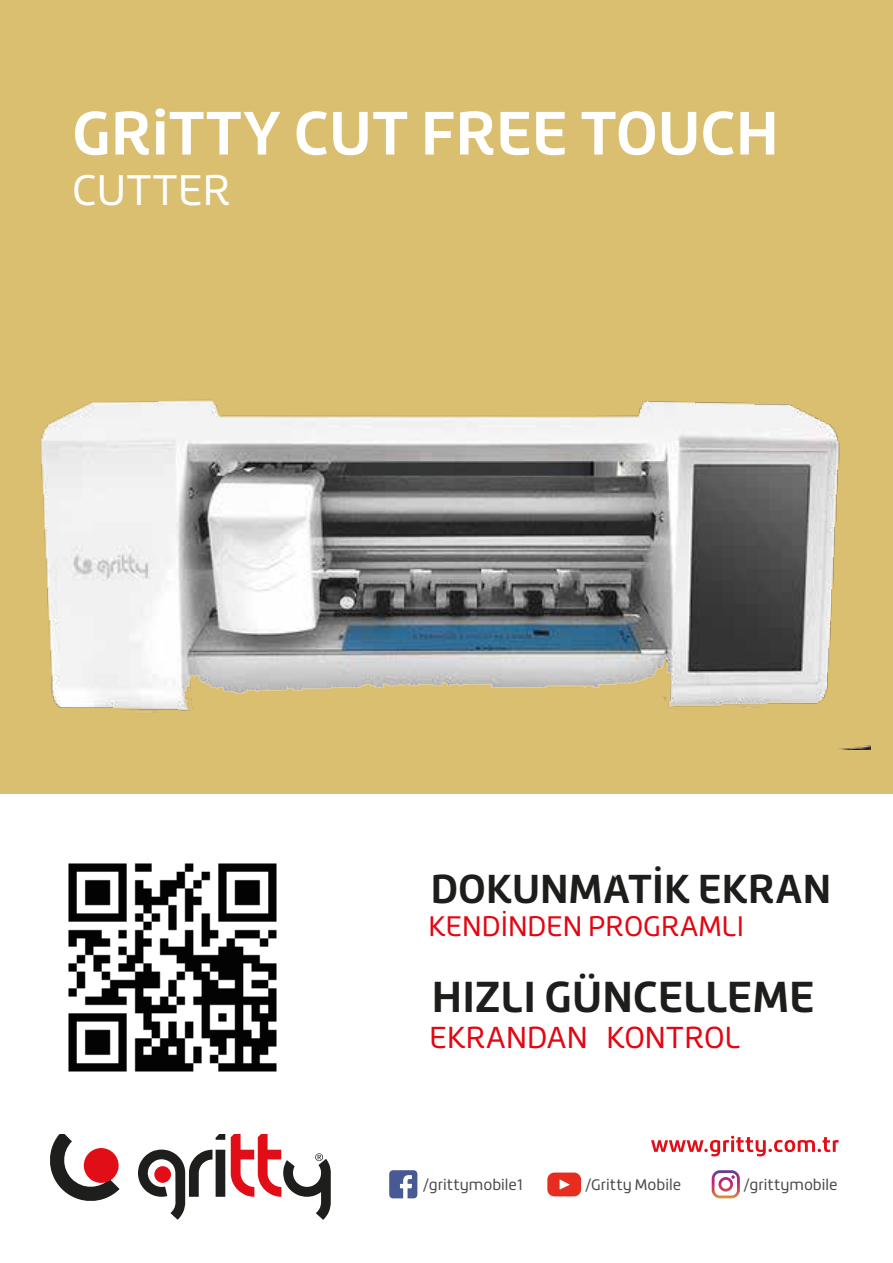
<style>
.page{position:relative;width:893px;height:1263px;background:#fff}
.page>*{position:absolute;margin:0;border:0;box-sizing:border-box;transform-origin:0 0}
.t1{font:700 60px "Roihu";color:#fff}
.t2{font:700 42.6px "Roihu";color:#1d1d1b}
.t3{font:42px "Roihu";color:#fff}
.t4{font:700 39.6px "Roihu";color:#1d1d1b}
.t5{font:29.85px "Roihu";color:#e30613}
.t6{font:27.75px "Roihu";color:#e30613}
.t7{font:15px "Roihu";color:#4a4a49}
</style>
<div class="page">
<div style="left:0;top:0;width:893px;height:794px;background:#dbbf71"></div>
<svg style="left:138px;top:1134px;width:87px;height:86px"></svg>
<div style="left:154px;top:1166px;width:17px;height:17px;background:#e20e17;border-radius:50%"></div>
<svg style="left:50px;top:1134px;width:70px;height:67px"></svg>
<div style="left:84px;top:1148px;width:35px;height:35px;background:#e20e17;border-radius:50%"></div>
<svg style="left:231px;top:1134px;width:100px;height:86px"></svg>
<svg style="left:547px;top:1172px;width:34px;height:24px"></svg>
<svg style="left:712px;top:1170px;width:28px;height:28px"></svg>
<svg style="left:389px;top:1170px;width:28px;height:28px"></svg>
<svg style="left:651px;top:1136px;width:188px;height:20px"></svg>
<img style="left:68px;top:863px;width:209px;height:209px">
<img style="left:41px;top:399px;width:830px;height:350px">
<h1 class="t1" style="left:72px;top:99px;width:708px">GRiTTY CUT FREE TOUCH</h1>
<h3 class="t3" style="left:72px;top:166px;width:160px">CUTTER</h3>
<h3 class="t4" style="left:431px;top:866px;width:402px">DOKUNMATİK EKRAN</h3>
<h3 class="t6" style="left:428px;top:910px;width:317px">KENDİNDEN PROGRAMLI</h3>
<h2 class="t2" style="left:432px;top:972px;width:384px">HIZLI GÜNCELLEME</h2>
<h3 class="t5" style="left:430px;top:1020px;width:313px">EKRANDAN KONTROL</h3>
<p class="t7" style="left:423px;top:1176px;width:102px">/grittymobile1</p>
<p class="t7" style="left:585px;top:1176px;width:98px">/Gritty Mobile</p>
<p class="t7" style="left:743px;top:1176px;width:96px">/grittymobile</p>
</div>
